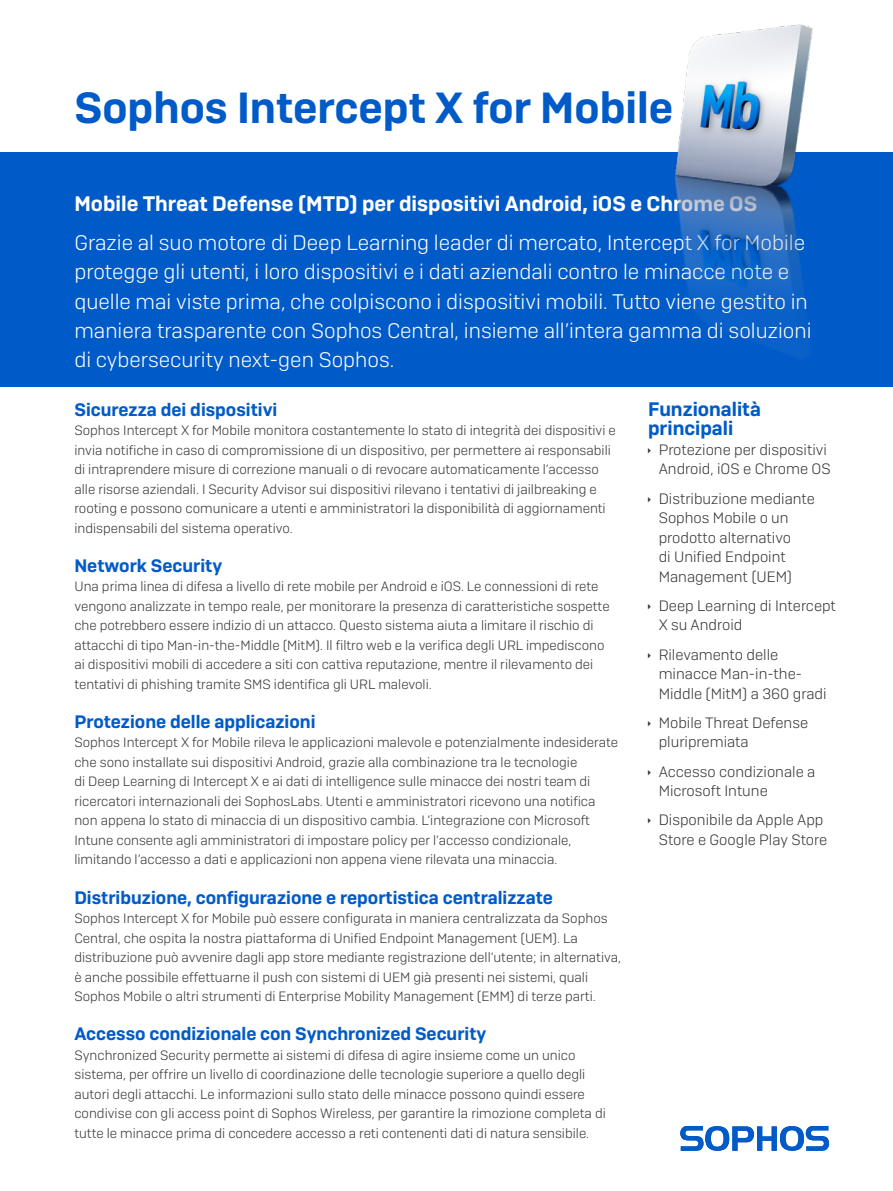
<style>
.page{position:relative;width:893px;height:1191px;background:#fff}
.page>*{position:absolute;margin:0;border:0;box-sizing:border-box;transform-origin:0 0}
.t1{font:600 43.5px "Sophos Sans";color:#005bc8}
.Intro_copy{font:300 21px/29.2px "Sophos Sans";color:#fff}
.Intro_copy-2{font:600 21px "Sophos Sans";color:#fff}
.Subheading_1{font:600 19.5px/19.5px "Sophos Sans";color:#005bc8}
.Subheading_1-2{font:600 18px "Sophos Sans";color:#005bc8}
.t2{font:300 15px/19.5px "Sophos Sans";color:#363738}
.Body_Copy{font:300 13.5px/19.5px "Sophos Sans";color:#363738}
</style>
<div class="page">
<div style="left:0;top:152px;width:893px;height:234px;background:#005bc8"></div>
<svg style="left:680px;top:1126px;width:149px;height:24px"></svg>
<img style="left:675px;top:24px;width:138px;height:329px">
<p class="t1" style="left:74px;top:81px;width:600px">Sophos Intercept X for Mobile</p>
<p class="Intro_copy-2" style="left:74px;top:191px;width:684px">Mobile Threat Defense (MTD) per dispositivi Android, iOS e Chrome OS</p>
<p class="Intro_copy" style="left:74px;top:228px;width:739px">Grazie al suo motore di Deep Learning leader di mercato, Intercept X for Mobile protegge gli utenti, i loro dispositivi e i dati aziendali contro le minacce note e quelle mai viste prima, che colpiscono i dispositivi mobili. Tutto viene gestito in maniera trasparente con Sophos Central, insieme all’intera gamma di soluzioni di cybersecurity next-gen Sophos.</p>
<p class="Subheading_1-2" style="left:74px;top:398px;width:204px">Sicurezza dei dispositivi</p>
<p class="Body_Copy" style="left:74px;top:420px;width:543px">Sophos Intercept X for Mobile monitora costantemente lo stato di integrità dei dispositivi e invia notifiche in caso di compromissione di un dispositivo, per permettere ai responsabili di intraprendere misure di correzione manuali o di revocare automaticamente l’accesso alle risorse aziendali. I Security Advisor sui dispositivi rilevano i tentativi di jailbreaking e rooting e possono comunicare a utenti e amministratori la disponibilità di aggiornamenti indispensabili del sistema operativo.</p>
<p class="Subheading_1-2" style="left:74px;top:554px;width:149px">Network Security</p>
<p class="Body_Copy" style="left:74px;top:576px;width:537px">Una prima linea di difesa a livello di rete mobile per Android e iOS. Le connessioni di rete vengono analizzate in tempo reale, per monitorare la presenza di caratteristiche sospette che potrebbero essere indizio di un attacco. Questo sistema aiuta a limitare il rischio di attacchi di tipo Man-in-the-Middle (MitM). Il filtro web e la verifica degli URL impediscono ai dispositivi mobili di accedere a siti con cattiva reputazione, mentre il rilevamento dei tentativi di phishing tramite SMS identifica gli URL malevoli.</p>
<p class="Subheading_1-2" style="left:74px;top:710px;width:243px">Protezione delle applicazioni</p>
<p class="Body_Copy" style="left:74px;top:732px;width:545px">Sophos Intercept X for Mobile rileva le applicazioni malevole e potenzialmente indesiderate che sono installate sui dispositivi Android, grazie alla combinazione tra le tecnologie<br>di Deep Learning di Intercept X e ai dati di intelligence sulle minacce dei nostri team di ricercatori internazionali dei SophosLabs. Utenti e amministratori ricevono una notifica non appena lo stato di minaccia di un dispositivo cambia. L’integrazione con Microsoft Intune consente agli amministratori di impostare policy per l’accesso condizionale, limitando l’accesso a dati e applicazioni non appena viene rilevata una minaccia.</p>
<p class="Subheading_1-2" style="left:74px;top:886px;width:480px">Distribuzione, configurazione e reportistica centralizzate</p>
<p class="Body_Copy" style="left:74px;top:908px;width:548px">Sophos Intercept X for Mobile può essere configurata in maniera centralizzata da Sophos Central, che ospita la nostra piattaforma di Unified Endpoint Management (UEM). La distribuzione può avvenire dagli app store mediante registrazione dell’utente; in alternativa, è anche possibile effettuarne il push con sistemi di UEM già presenti nei sistemi, quali Sophos Mobile o altri strumenti di Enterprise Mobility Management (EMM) di terze parti.</p>
<p class="Subheading_1-2" style="left:74px;top:1022px;width:413px">Accesso condizionale con Synchronized Security</p>
<p class="Body_Copy" style="left:74px;top:1044px;width:533px">Synchronized Security permette ai sistemi di difesa di agire insieme come un unico sistema, per offrire un livello di coordinazione delle tecnologie superiore a quello degli autori degli attacchi. Le informazioni sullo stato delle minacce possono quindi essere condivise con gli access point di Sophos Wireless, per garantire la rimozione completa di tutte le minacce prima di concedere accesso a reti contenenti dati di natura sensibile.</p>
<p class="Subheading_1" style="left:648px;top:399px;width:114px">Funzionalità principali</p>
<p class="t2" style="left:659px;top:439px;width:174px">Protezione per dispositivi<br>Android, iOS e Chrome OS</p>
<p class="t2" style="left:659px;top:488px;width:158px">Distribuzione mediante<br>Sophos Mobile o un prodotto alternativo<br>di Unified Endpoint<br>Management (UEM)</p>
<p class="t2" style="left:659px;top:595px;width:179px">Deep Learning di Intercept<br>X su Android</p>
<p class="t2" style="left:659px;top:644px;width:169px">Rilevamento delle minacce Man-in-the-<br>Middle (MitM) a 360 gradi</p>
<p class="t2" style="left:659px;top:712px;width:151px">Mobile Threat Defense pluripremiata</p>
<p class="t2" style="left:659px;top:761px;width:158px">Accesso condizionale a<br>Microsoft Intune</p>
<p class="t2" style="left:659px;top:810px;width:170px">Disponibile da Apple App<br>Store e Google Play Store</p>
</div>
